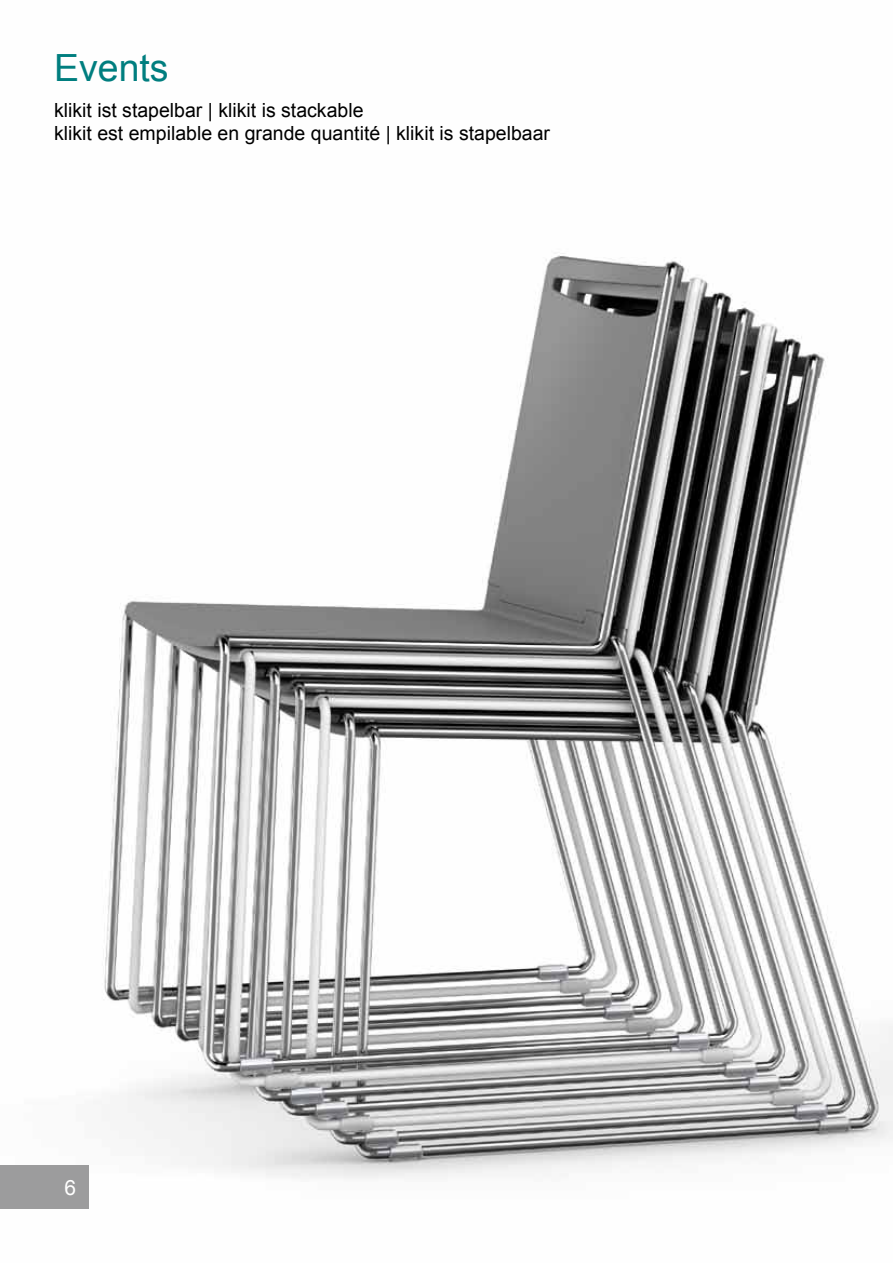
<style>
.page{position:relative;width:893px;height:1263px;background:#fff}
.page>*{position:absolute;margin:0;border:0;box-sizing:border-box;transform-origin:0 0}
.t1{font:37.5px "Arial";color:#007e7f}
.t2{font:21px "Arial";color:#fff}
.t3{font:19.5px/23.4px "Arial";color:#000}
</style>
<div class="page">
<img style="left:104px;top:253px;width:789px;height:926px">
<div style="left:0;top:1165px;width:89px;height:44px;background:#9c9c9d"></div>
<h1 class="t1" style="left:54px;top:44px;width:116px">Events</h1>
<p class="t3" style="left:54px;top:99px;width:498px">klikit ist stapelbar | klikit is stackable<br>klikit est empilable en grande quantité | klikit is stapelbaar</p>
<p class="t2" style="left:64px;top:1173px;width:13px">6</p>
</div>
